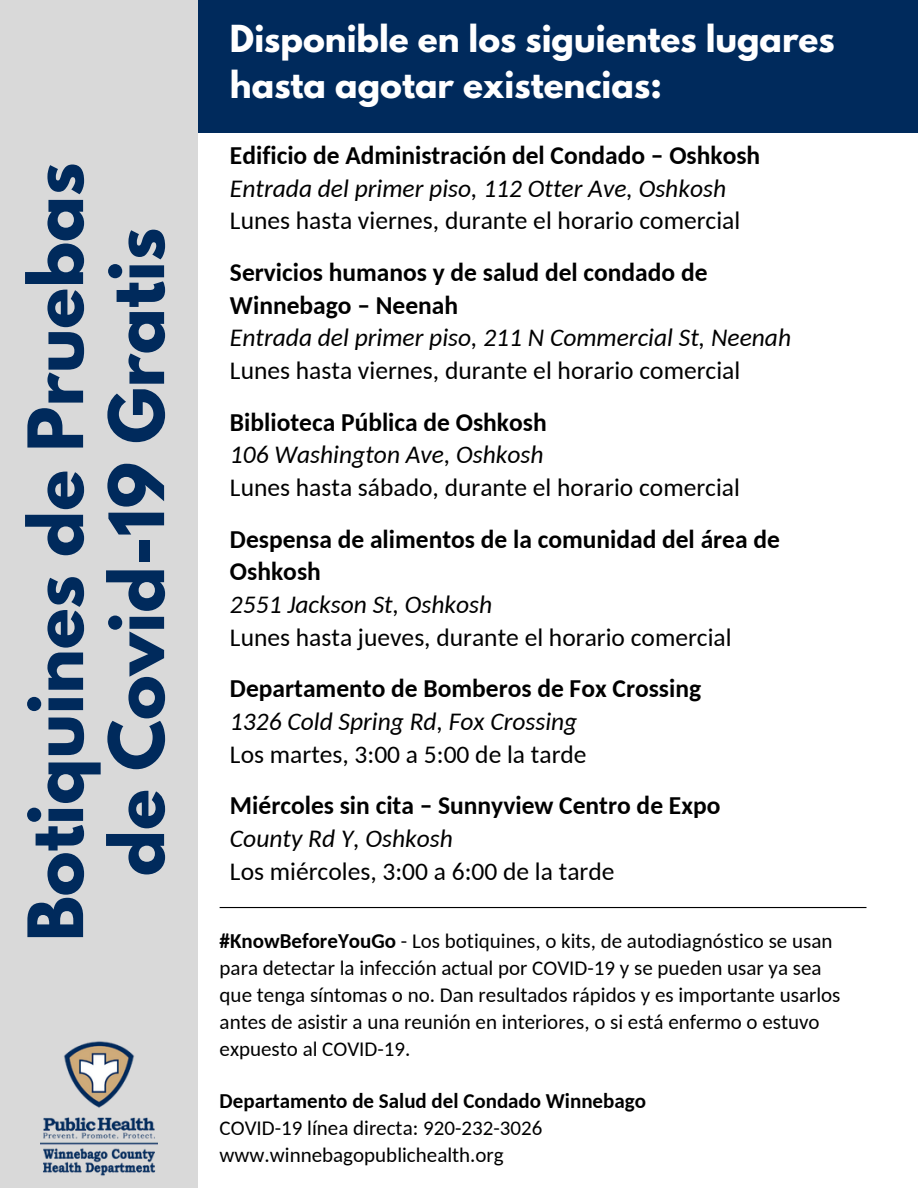
<style>
.page{position:relative;width:918px;height:1188px;background:#fff}
.page>*{position:absolute;margin:0;border:0;box-sizing:border-box;transform-origin:0 0}
.t1{font:700 67.5px/81px "League Spartan";color:#002a5c;text-align:center}
.t2{font:700 33px/46.2px "League Spartan";color:#fff}
.t3{font:700 25.5px/32.7px "Carlito";color:#000}
.t4{font:25.5px "Carlito";color:#000}
.t5{font:italic 25.5px "Carlito";color:#000}
.t6{font:21px/27px "Carlito";color:#000}
.t7{font:700 21px "Carlito";color:#000}
.s1{font-weight:700}
</style>
<div class="page">
<div style="left:153px;top:0;width:765px;height:133px;background:#002a5c"></div>
<div style="left:0;top:0;width:198px;height:1188px;background:#d9d9d9"></div>
<img style="left:40px;top:1041px;width:117px;height:135px">
<hr style="left:220px;top:907px;width:646px;height:1px;background:#000">
<h1 class="t1" style="left:24px;top:941px;width:780px;rotate:-90deg">Botiquines de Pruebas de Covid-19 Gratis</h1>
<h2 class="t2" style="left:230px;top:19px;width:606px">Disponible en los siguientes lugares hasta agotar existencias:</h2>
<p class="t3" style="left:230px;top:141px;width:532px">Edificio de Administración del Condado – Oshkosh</p>
<p class="t5" style="left:230px;top:178px;width:498px">Entrada del primer piso, 112 Otter Ave, Oshkosh</p>
<p class="t4" style="left:230px;top:210px;width:512px">Lunes hasta viernes, durante el horario comercial</p>
<p class="t3" style="left:230px;top:258px;width:479px">Servicios humanos y de salud del condado de<br>Winnebago – Neenah</p>
<p class="t5" style="left:230px;top:327px;width:563px">Entrada del primer piso, 211 N Commercial St, Neenah</p>
<p class="t4" style="left:230px;top:360px;width:512px">Lunes hasta viernes, durante el horario comercial</p>
<p class="t3" style="left:230px;top:408px;width:318px">Biblioteca Pública de Oshkosh</p>
<p class="t5" style="left:230px;top:444px;width:315px">106 Washington Ave, Oshkosh</p>
<p class="t4" style="left:230px;top:477px;width:511px">Lunes hasta sábado, durante el horario comercial</p>
<p class="t3" style="left:230px;top:525px;width:551px">Despensa de alimentos de la comunidad del área de<br>Oshkosh</p>
<p class="t5" style="left:230px;top:594px;width:264px">2551 Jackson St, Oshkosh</p>
<p class="t4" style="left:230px;top:626px;width:503px">Lunes hasta jueves, durante el horario comercial</p>
<p class="t3" style="left:230px;top:675px;width:473px">Departamento de Bomberos de Fox Crossing</p>
<p class="t5" style="left:230px;top:711px;width:349px">1326 Cold Spring Rd, Fox Crossing</p>
<p class="t4" style="left:230px;top:743px;width:358px">Los martes, 3:00 a 5:00 de la tarde</p>
<p class="t3" style="left:230px;top:792px;width:492px">Miércoles sin cita – Sunnyview Centro de Expo</p>
<p class="t5" style="left:230px;top:828px;width:224px">County Rd Y, Oshkosh</p>
<p class="t4" style="left:230px;top:860px;width:386px">Los miércoles, 3:00 a 6:00 de la tarde</p>
<p class="t6" style="left:220px;top:929px;width:622px"><span class="s1">#KnowBeforeYouGo</span> - Los botiquines, o kits, de autodiagnóstico se usan para detectar la infección actual por COVID-19 y se pueden usar ya sea que tenga síntomas o no. Dan resultados rápidos y es importante usarlos antes de asistir a una reunión en interiores, o si está enfermo o estuvo expuesto al COVID-19.</p>
<p class="t7" style="left:220px;top:1092px;width:428px">Departamento de Salud del Condado Winnebago</p>
<p class="t6" style="left:220px;top:1116px;width:324px">COVID-19 línea directa: 920-232-3026 www.winnebagopublichealth.org</p>
</div>
